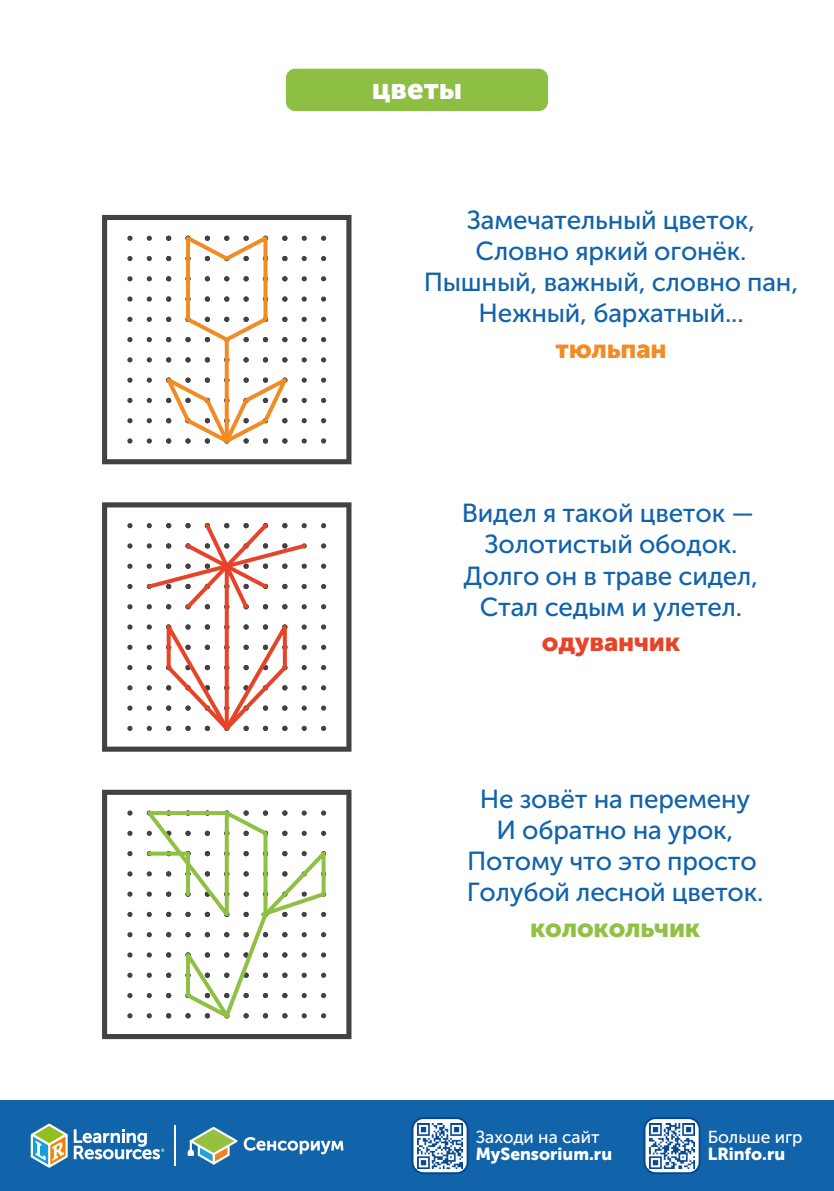
<style>
.page{position:relative;width:834px;height:1191px;background:#fff}
.page>*{position:absolute;margin:0;border:0;box-sizing:border-box;transform-origin:0 0}
.t1{font:29.2px "Museo Sans Cyrl 900";color:#fff}
.t2{font:26px/31.2px "Museo Sans Cyrl 500";letter-spacing:-.01em;color:#1163ab;text-align:center}
.t3{font:26px "Museo Sans Cyrl 900";letter-spacing:-.01em;color:#90c144}
.t4{font:26px "Museo Sans Cyrl 900";letter-spacing:-.01em;color:#e84329}
.t5{font:26px "Museo Sans Cyrl 900";letter-spacing:-.01em;color:#f28c24}
.t6{font:17.2px "Museo Sans Cyrl 900";color:#fff}
.t7{font:17.2px "Museo Sans Cyrl 500";color:#fff}
</style>
<div class="page">
<div style="left:0;top:1100px;width:833px;height:91px;background:#1163aa"></div>
<svg style="left:643px;top:1117px;width:57px;height:57px"></svg>
<img style="left:649px;top:1123px;width:45px;height:45px">
<svg style="left:411px;top:1117px;width:57px;height:57px"></svg>
<img style="left:417px;top:1123px;width:45px;height:45px">
<svg style="left:188px;top:1126px;width:49px;height:38px"></svg>
<svg style="left:244px;top:1137px;width:99px;height:17px"></svg>
<svg style="left:31px;top:1123px;width:37px;height:44px"></svg>
<svg style="left:74px;top:1129px;width:90px;height:30px"></svg>
<hr style="left:174px;top:1125px;width:1px;height:40px;background:#fff">
<div style="left:286px;top:69px;width:262px;height:42px;background:#8ebf45;border-radius:9px"></div>
<svg style="left:102px;top:215px;width:249px;height:249px"></svg>
<svg style="left:102px;top:502px;width:249px;height:249px"></svg>
<svg style="left:102px;top:789px;width:249px;height:250px"></svg>
<svg style="left:184px;top:232px;width:87px;height:112px"></svg>
<svg style="left:225px;top:339px;width:4px;height:32px"></svg>
<svg style="left:160px;top:371px;width:130px;height:79px"></svg>
<svg style="left:225px;top:612px;width:4px;height:9px"></svg>
<svg style="left:163px;top:621px;width:127px;height:131px"></svg>
<svg style="left:144px;top:520px;width:165px;height:92px"></svg>
<svg style="left:141px;top:809px;width:186px;height:215px"></svg>
<p class="t1" style="left:371px;top:72px;width:92px">цветы</p>
<p class="t2" style="left:423px;top:204px;width:376px">Замечательный цветок,<br>Словно яркий огонёк.<br>Пышный, важный, словно пан,<br>Нежный, бархатный...</p>
<p class="t5" style="left:555px;top:334px;width:113px">тюльпан</p>
<p class="t2" style="left:462px;top:498px;width:298px">Видел я такой цветок —<br>Золотистый ободок.<br>Долго он в траве сидел,<br>Стал седым и улетел.</p>
<p class="t4" style="left:542px;top:627px;width:140px">одуванчик</p>
<p class="t2" style="left:467px;top:783px;width:298px">Не зовёт на перемену<br>И обратно на урок,<br>Потому что это просто<br>Голубой лесной цветок.</p>
<p class="t3" style="left:530px;top:913px;width:172px">колокольчик</p>
<p class="t7" style="left:475px;top:1127px;width:125px">Заходи на сайт</p>
<p class="t6" style="left:475px;top:1144px;width:138px">MySensorium.ru</p>
<p class="t7" style="left:707px;top:1127px;width:96px">Больше игр</p>
<p class="t6" style="left:707px;top:1144px;width:79px">LRinfo.ru</p>
</div>
